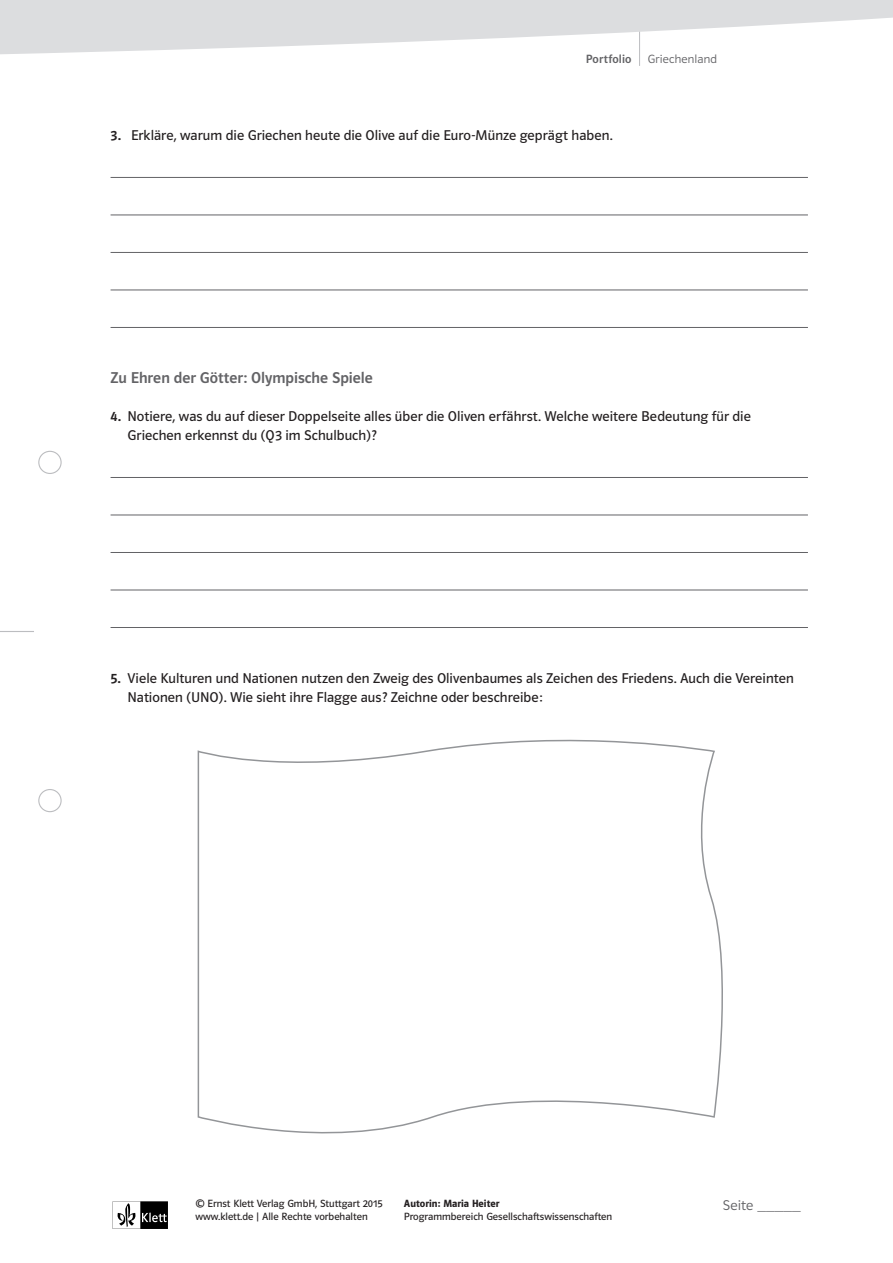
<style>
.page{position:relative;width:893px;height:1263px;background:#fff}
.page>*{position:absolute;margin:0;border:0;box-sizing:border-box;transform-origin:0 0}
.t1{font:15.75px "Polo ST11 K Krftg";color:#636366}
.t2{font:14.25px/18.8px "Polo ST11 K Buch";letter-spacing:.005em;color:#231f20}
.t3{font:14.25px "Polo ST11 K Leicht";color:#636366}
.t4{font:12px "Polo ST11 K Leicht";letter-spacing:.015em;color:#636366}
.t5{font:12px "Polo ST11 K Krftg";letter-spacing:.01em;color:#636366}
.t6{font:10.5px/12.8px "Polo ST11 K Buch";color:#231f20}
.t7{font:10.5px "Polo ST11 K Hfett";color:#231f20}
.s1{font-family:"Polo ST11 K Krftg"}
</style>
<div class="page">
<hr style="left:0;top:631px;width:34px;height:1px;background:#bcbdc0">
<div style="left:38px;top:451px;width:24px;height:23px;border:1px solid #bcbdc0;border-radius:50%"></div>
<div style="left:38px;top:789px;width:24px;height:23px;border:1px solid #bcbdc0;border-radius:50%"></div>
<svg style="left:113px;top:1201px;width:55px;height:28px"></svg>
<hr style="left:111px;top:177px;width:697px;height:1px;background:#636366">
<hr style="left:111px;top:215px;width:697px;height:1px;background:#636366">
<hr style="left:111px;top:252px;width:697px;height:1px;background:#636366">
<hr style="left:111px;top:290px;width:697px;height:1px;background:#636366">
<hr style="left:111px;top:327px;width:697px;height:1px;background:#636366">
<hr style="left:111px;top:477px;width:697px;height:1px;background:#636366">
<hr style="left:111px;top:515px;width:697px;height:1px;background:#636366">
<hr style="left:111px;top:552px;width:697px;height:1px;background:#636366">
<hr style="left:111px;top:590px;width:697px;height:1px;background:#636366">
<hr style="left:111px;top:627px;width:697px;height:1px;background:#636366">
<svg style="left:197px;top:739px;width:526px;height:395px"></svg>
<hr style="left:639px;top:0;width:1px;height:66px;background:#bcbdc0">
<svg style="left:0;top:0;width:893px;height:55px;fill:#dcdddf"></svg>
<p class="t5" style="left:586px;top:53px;width:47px">Portfolio</p>
<p class="t4" style="left:648px;top:53px;width:71px">Griechenland</p>
<p class="t2" style="left:111px;top:126px;width:504px"><span class="s1">3.</span> Erkläre, warum die Griechen heute die Olive auf die Euro-Münze geprägt haben.</p>
<p class="t1" style="left:111px;top:369px;width:264px">Zu Ehren der Götter: Olympische Spiele</p>
<p class="t2" style="left:128px;top:407px;width:625px;text-indent:-17px"><span class="s1">4.</span> Notiere, was du auf dieser Doppelseite alles über die Oliven erfährst. Welche weitere Bedeutung für die<br>Griechen erkennst du (Q3 im Schulbuch)?</p>
<p class="t2" style="left:128px;top:669px;width:668px;text-indent:-17px"><span class="s1">5.</span> Viele Kulturen und Nationen nutzen den Zweig des Olivenbaumes als Zeichen des Friedens. Auch die Vereinten<br>Nationen (UNO). Wie sieht ihre Flagge aus? Zeichne oder beschreibe:</p>
<p class="t6" style="left:196px;top:1197px;width:188px">© Ernst Klett Verlag GmbH, Stuttgart 2015 www.klett.de | Alle Rechte vorbehalten</p>
<p class="t7" style="left:404px;top:1198px;width:97px">Autorin: Maria Heiter</p>
<p class="t6" style="left:404px;top:1210px;width:210px">Programmbereich Gesellschaftswissenschaften</p>
<p class="t3" style="left:723px;top:1198px;width:79px">Seite _____</p>
</div>
